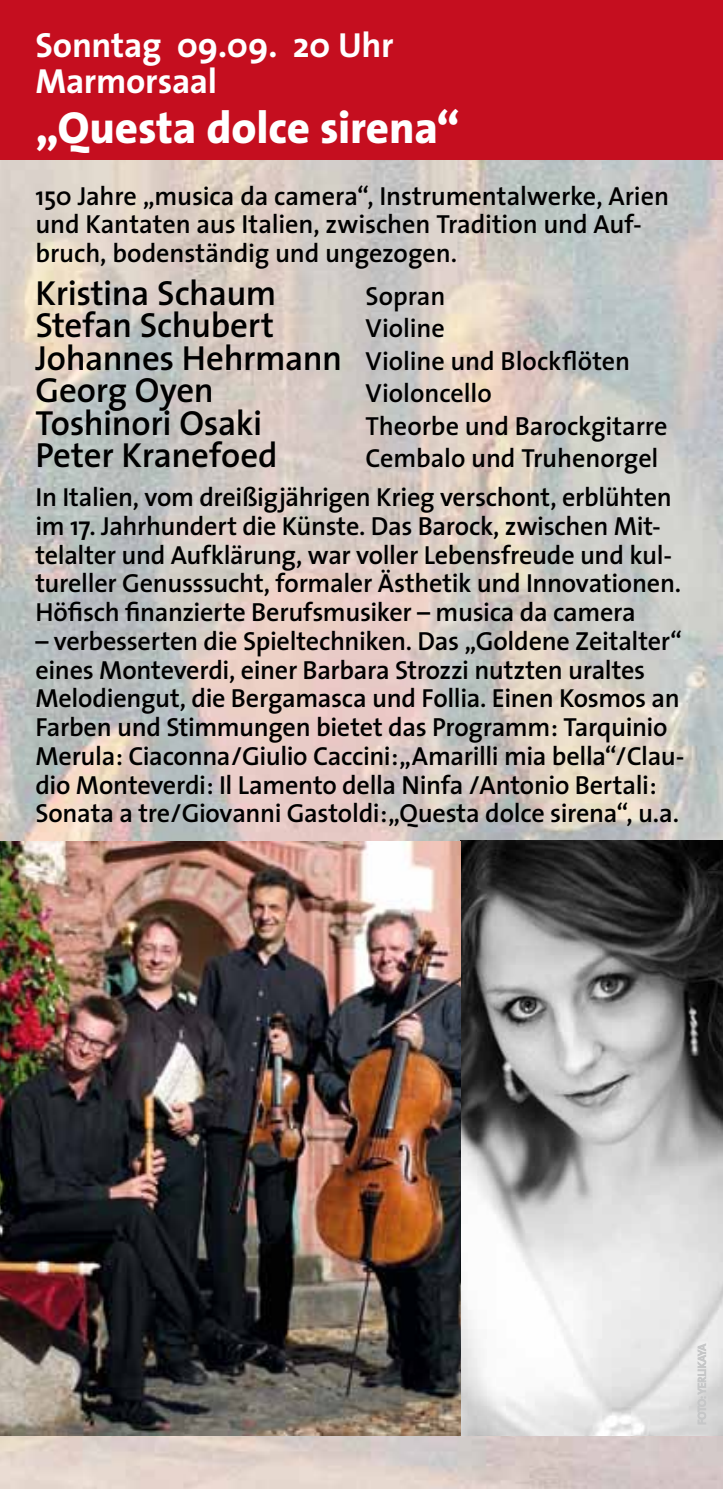
<style>
.page{position:relative;width:723px;height:1489px;background:#fff}
.page>*{position:absolute;margin:0;border:0;box-sizing:border-box;transform-origin:0 0}
.t1{font:800 45px "The Sans";letter-spacing:-.005em;color:#fff}
.t2{font:600 35px "The Sans";letter-spacing:-.01em;color:#000}
.t3{font:700 35px/36px "The Sans";letter-spacing:-.005em;color:#fff}
.t4{font:600 26.25px/28.8px "The Sans";letter-spacing:-.01em;color:#000}
.s1{font-size:35px}
</style>
<div class="page">
<img style="left:0;top:159px;width:723px;height:1329px">
<img style="left:0;top:840px;width:723px;height:595px">
<svg style="left:697px;top:1342px;width:10px;height:82px"></svg>
<div style="left:0;top:0;width:723px;height:159px;background:#c50e1f"></div>
<h2 class="t3" style="left:35px;top:27px;width:360px">Sonntag 09.09. 20 Uhr<br>Marmorsaal</h2>
<h1 class="t1" style="left:35px;top:90px;width:426px">„Questa dolce sirena“</h1>
<p class="t4" style="left:35px;top:180px;width:635px">150 Jahre „musica da camera“, Instrumentalwerke, Arien und Kantaten aus Italien, zwischen Tradition und Auf&shy;bruch, bodenständig und ungezogen.</p>
<h2 class="t2" style="left:35px;top:263px;width:242px">Kristina Schaum</h2>
<p class="t4" style="left:365px;top:280px;width:81px">Sopran</p>
<h2 class="t2" style="left:35px;top:296px;width:240px">Stefan Schubert</h2>
<p class="t4" style="left:35px;top:311px;width:596px;line-height:32.5px;text-indent:330px">Violine<br><span class="s1">Johannes Hehrmann</span> Violine und Blockflöten</p>
<h2 class="t2" style="left:35px;top:361px;width:180px">Georg Oyen</h2>
<p class="t4" style="left:365px;top:378px;width:128px">Violoncello</p>
<h2 class="t2" style="left:35px;top:393px;width:228px">Toshinori Osaki</h2>
<p class="t4" style="left:365px;top:410px;width:303px">Theorbe und Barockgitarre</p>
<h2 class="t2" style="left:35px;top:426px;width:244px">Peter Kranefoed</h2>
<p class="t4" style="left:35px;top:438px;width:638px;line-height:38.8px;text-indent:330px">Cembalo und Truhenorgel<br>In Italien, vom dreißigjährigen Krieg verschont, erblühten</p>
<p class="t4" style="left:35px;top:510px;width:647px">im 17. Jahrhundert die Künste. Das Barock, zwischen Mit&shy;telalter und Aufklärung, war voller Lebensfreude und kul&shy;tureller Genusssucht, formaler Ästhetik und Innovationen.<br>Höfisch finanzierte Berufsmusiker – musica da camera</p>
<p class="t4" style="left:35px;top:625px;width:651px">– verbesserten die Spieltechniken. Das „Goldene Zeitalter“ eines Monteverdi, einer Barbara Strozzi nutzten uraltes Melodiengut, die Bergamasca und Follia. Einen Kosmos an Farben und Stimmungen bietet das Programm: Tarquinio Merula: Ciaconna/Giulio Caccini:„Amarilli mia bella“/Clau&shy;dio Monteverdi: Il Lamento della Ninfa /Antonio Bertali:<br>Sonata a tre/Giovanni Gastoldi:„Questa dolce sirena“, u.a.</p>
</div>
